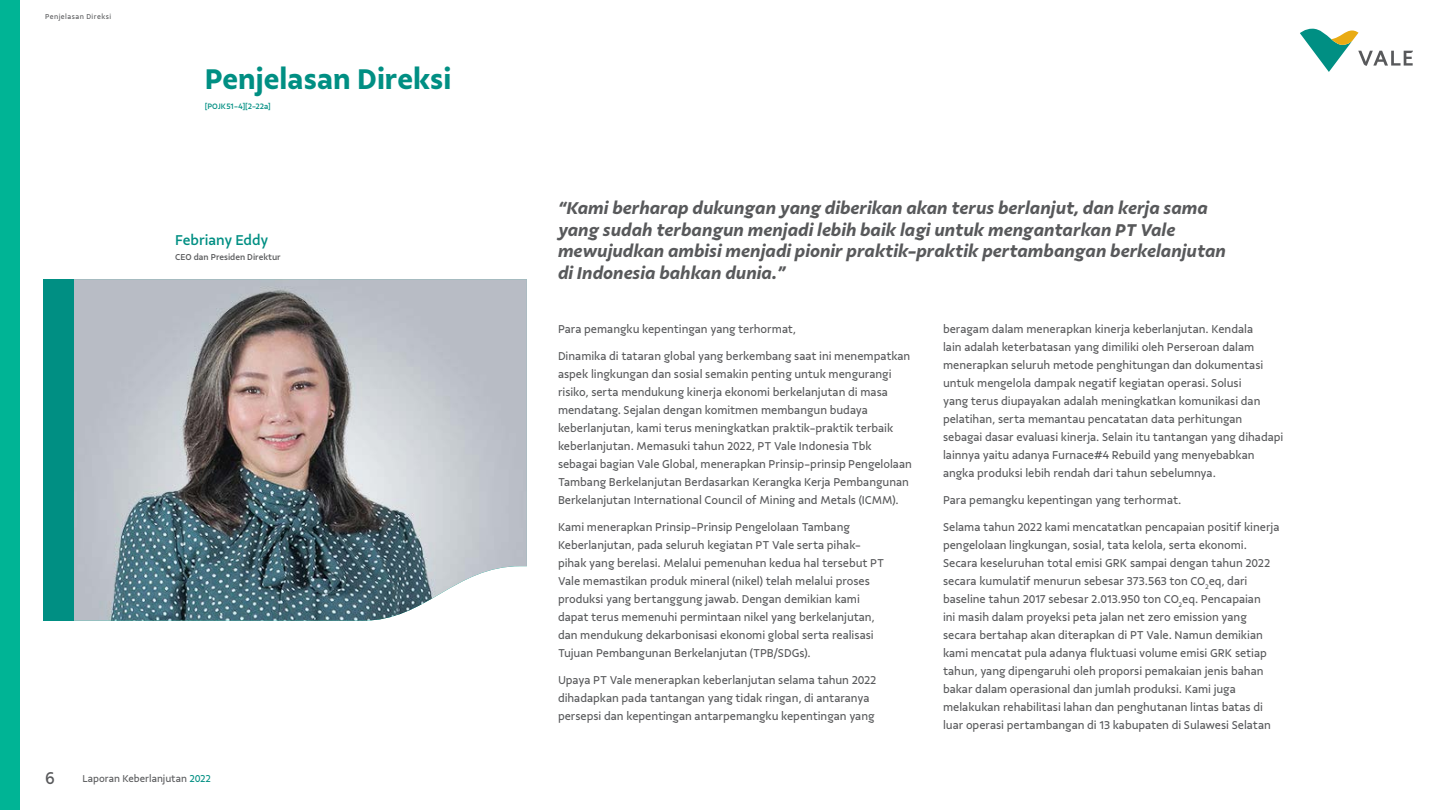
<style>
.page{position:relative;width:1440px;height:810px;background:#fff}
.page>*{position:absolute;margin:0;border:0;box-sizing:border-box;transform-origin:0 0}
.t1{font:700 30px "Vale Sans";color:#008f83}
.Quote_highlight{font:italic 700 18px/21.6px "Vale Sans";color:#58595b}
.Bodytext{font:18px "Vale Sans";color:#58595b}
.Caption_Gambar{font:500 15px "Vale Sans";letter-spacing:-.01em;color:#008f83}
.Vale_Bodytext_IND{font:12px/18px "Vale Sans";letter-spacing:-.005em;color:#58595b}
.t2{font:10.5px "Vale Sans";letter-spacing:-.01em;color:#58595b}
.Caption_Gambar-2{font:500 9px "Vale Sans";color:#58595b}
.t3{font:500 8.25px "Vale Sans";letter-spacing:.005em;color:#008f83}
.t4{font:7.5px "Vale Sans";letter-spacing:.055em;color:#58595b}
.s1{color:#008f83}
</style>
<div class="page">
<div style="left:0;top:0;width:20px;height:810px;background:#00b495"></div>
<img style="left:74px;top:279px;width:453px;height:342px">
<div style="left:43px;top:279px;width:31px;height:342px;background:#008f83"></div>
<svg style="left:1300px;top:29px;width:113px;height:43px"></svg>
<p class="t4" style="left:45px;top:12px;width:68px">Penjelasan Direksi</p>
<p class="t1" style="left:205px;top:61px;width:248px">Penjelasan Direksi</p>
<p class="t3" style="left:205px;top:102px;width:68px">[POJK51-4][2-22a]</p>
<p class="Caption_Gambar" style="left:175px;top:231px;width:95px">Febriany Eddy</p>
<p class="Caption_Gambar-2" style="left:175px;top:252px;width:107px">CEO dan Presiden Direktur</p>
<p class="Bodytext" style="left:45px;top:767px;width:11px">6</p>
<p class="t2" style="left:82px;top:772px;width:130px">Laporan Keberlanjutan <span class="s1">2022</span></p>
<p class="Quote_highlight" style="left:558px;top:197px;width:670px">“Kami berharap dukungan yang diberikan akan terus berlanjut, dan kerja sama yang sudah terbangun menjadi lebih baik lagi untuk mengantarkan PT Vale mewujudkan ambisi menjadi pionir praktik-praktik pertambangan berkelanjutan di Indonesia bahkan dunia.”</p>
<p class="Vale_Bodytext_IND" style="left:558px;top:320px;width:240px">Para pemangku kepentingan yang terhormat,</p>
<p class="Vale_Bodytext_IND" style="left:558px;top:347px;width:355px">Dinamika di tataran global yang berkembang saat ini menempatkan aspek lingkungan dan sosial semakin penting untuk mengurangi risiko, serta mendukung kinerja ekonomi berkelanjutan di masa mendatang. Sejalan dengan komitmen membangun budaya keberlanjutan, kami terus meningkatkan praktik-praktik terbaik keberlanjutan. Memasuki tahun 2022, PT Vale Indonesia Tbk sebagai bagian Vale Global, menerapkan Prinsip-prinsip Pengelolaan Tambang Berkelanjutan Berdasarkan Kerangka Kerja Pembangunan Berkelanjutan International Council of Mining and Metals (ICMM).</p>
<p class="Vale_Bodytext_IND" style="left:558px;top:518px;width:328px">Kami menerapkan Prinsip-Prinsip Pengelolaan Tambang Keberlanjutan, pada seluruh kegiatan PT Vale serta pihak&shy;pihak yang berelasi. Melalui pemenuhan kedua hal tersebut PT Vale memastikan produk mineral (nikel) telah melalui proses produksi yang bertanggung jawab. Dengan demikian kami dapat terus memenuhi permintaan nikel yang berkelanjutan, dan mendukung dekarbonisasi ekonomi global serta realisasi Tujuan Pembangunan Berkelanjutan (TPB/SDGs).</p>
<p class="Vale_Bodytext_IND" style="left:558px;top:671px;width:320px">Upaya PT Vale menerapkan keberlanjutan selama tahun 2022 dihadapkan pada tantangan yang tidak ringan, di antaranya persepsi dan kepentingan antarpemangku kepentingan yang</p>
<p class="Vale_Bodytext_IND" style="left:943px;top:320px;width:342px">beragam dalam menerapkan kinerja keberlanjutan. Kendala<br>lain adalah keterbatasan yang dimiliki oleh Perseroan dalam menerapkan seluruh metode penghitungan dan dokumentasi untuk mengelola dampak negatif kegiatan operasi. Solusi<br>yang terus diupayakan adalah meningkatkan komunikasi dan pelatihan, serta memantau pencatatan data perhitungan sebagai dasar evaluasi kinerja. Selain itu tantangan yang dihadapi lainnya yaitu adanya Furnace#4 Rebuild yang menyebabkan angka produksi lebih rendah dari tahun sebelumnya.</p>
<p class="Vale_Bodytext_IND" style="left:943px;top:491px;width:240px">Para pemangku kepentingan yang terhormat.</p>
<p class="Vale_Bodytext_IND" style="left:943px;top:518px;width:338px">Selama tahun 2022 kami mencatatkan pencapaian positif kinerja pengelolaan lingkungan, sosial, tata kelola, serta ekonomi.<br>Secara keseluruhan total emisi GRK sampai dengan tahun 2022 secara kumulatif menurun sebesar 373.563 ton CO<sub>2</sub>eq, dari baseline tahun 2017 sebesar 2.013.950 ton CO<sub>2</sub>eq. Pencapaian<br>ini masih dalam proyeksi peta jalan net zero emission yang secara bertahap akan diterapkan di PT Vale. Namun demikian kami mencatat pula adanya fluktuasi volume emisi GRK setiap tahun, yang dipengaruhi oleh proporsi pemakaian jenis bahan bakar dalam operasional dan jumlah produksi. Kami juga melakukan rehabilitasi lahan dan penghutanan lintas batas di luar operasi pertambangan di 13 kabupaten di Sulawesi Selatan</p>
</div>
